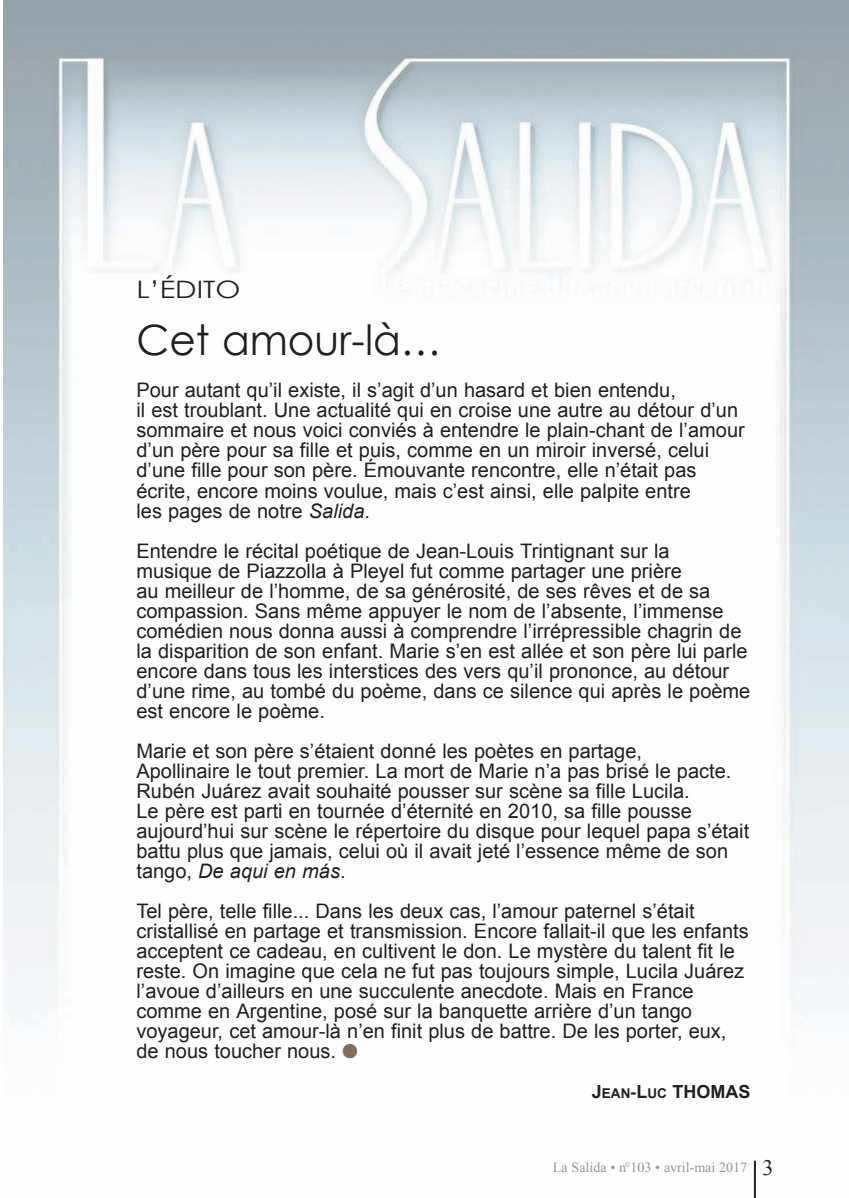
<style>
.page{position:relative;width:849px;height:1198px;background:#fff}
.page>*{position:absolute;margin:0;border:0;box-sizing:border-box;transform-origin:0 0}
.t1{font:41.8px "Century Gothic";color:#231f20}
.t2{font:24px "Century Gothic";color:#231f20;scale:1.2 1}
.t3{font:20px/20px "Arial";color:#231f20}
.t4{font:700 18px "Arial";color:#231f20}
.t5{font:14px "Times New Roman";color:#939598}
.s1{font-style:italic}
.s2{color:#7f6d5a}
.s3{font-size:13.6px}
.s4{font-size:22px;color:#231f20}
</style>
<div class="page">
<img style="left:3px;top:0;width:846px;height:1197px">
<hr style="left:753px;top:1160px;width:2px;height:37px;background:#231f20">
<svg style="left:845px;top:0;width:4px;height:4px"></svg>
<svg style="left:845px;top:1193px;width:4px;height:4px"></svg>
<p class="t2" style="left:136px;top:274px;width:88px">L’ÉDITO</p>
<h1 class="t1" style="left:136px;top:313px;width:307px">Cet amour-là…</h1>
<p class="t3" style="left:136px;top:380px;width:609px">Pour autant qu’il existe, il s’agit d’un hasard et bien entendu,<br>il est troublant. Une actualité qui en croise une autre au détour d’un sommaire et nous voici conviés à entendre le plain-chant de l’amour d’un père pour sa fille et puis, comme en un miroir inversé, celui d’une fille pour son père. Émouvante rencontre, elle n’était pas écrite, encore moins voulue, mais c’est ainsi, elle palpite entre<br>les pages de notre <span class="s1">Salida</span>.</p>
<p class="t3" style="left:136px;top:540px;width:615px">Entendre le récital poétique de Jean-Louis Trintignant sur la<br>musique de Piazzolla à Pleyel fut comme partager une prière<br>au meilleur de l’homme, de sa générosité, de ses rêves et de sa compassion. Sans même appuyer le nom de l’absente, l’immense comédien nous donna aussi à comprendre l’irrépressible chagrin de la disparition de son enfant. Marie s’en est allée et son père lui parle encore dans tous les interstices des vers qu’il prononce, au détour d’une rime, au tombé du poème, dans ce silence qui après le poème est encore le poème.</p>
<p class="t3" style="left:136px;top:740px;width:614px">Marie et son père s’étaient donné les poètes en partage,<br>Apollinaire le tout premier. La mort de Marie n’a pas brisé le pacte.<br>Rubén Juárez avait souhaité pousser sur scène sa fille Lucila.<br>Le père est parti en tournée d’éternité en 2010, sa fille pousse aujourd’hui sur scène le répertoire du disque pour lequel papa s’était battu plus que jamais, celui où il avait jeté l’essence même de son tango, <span class="s1">De aqui en más</span>.</p>
<p class="t3" style="left:136px;top:900px;width:613px">Tel père, telle fille... Dans les deux cas, l’amour paternel s’était cristallisé en partage et transmission. Encore fallait-il que les enfants acceptent ce cadeau, en cultivent le don. Le mystère du talent fit le reste. On imagine que cela ne fut pas toujours simple, Lucila Juárez l’avoue d’ailleurs en une succulente anecdote. Mais en France comme en Argentine, posé sur la banquette arrière d’un tango voyageur, cet amour-là n’en finit plus de battre. De les porter, eux, de nous toucher nous. <span class="s2">●</span></p>
<p class="t4" style="left:592px;top:1081px;width:160px">J<span class="s3">EAN</span>-L<span class="s3">UC</span> THOMAS</p>
<p class="t5" style="left:553px;top:1159px;width:222px">La Salida • n°103 • avril-mai 2017 <span class="s4">3</span></p>
</div>
